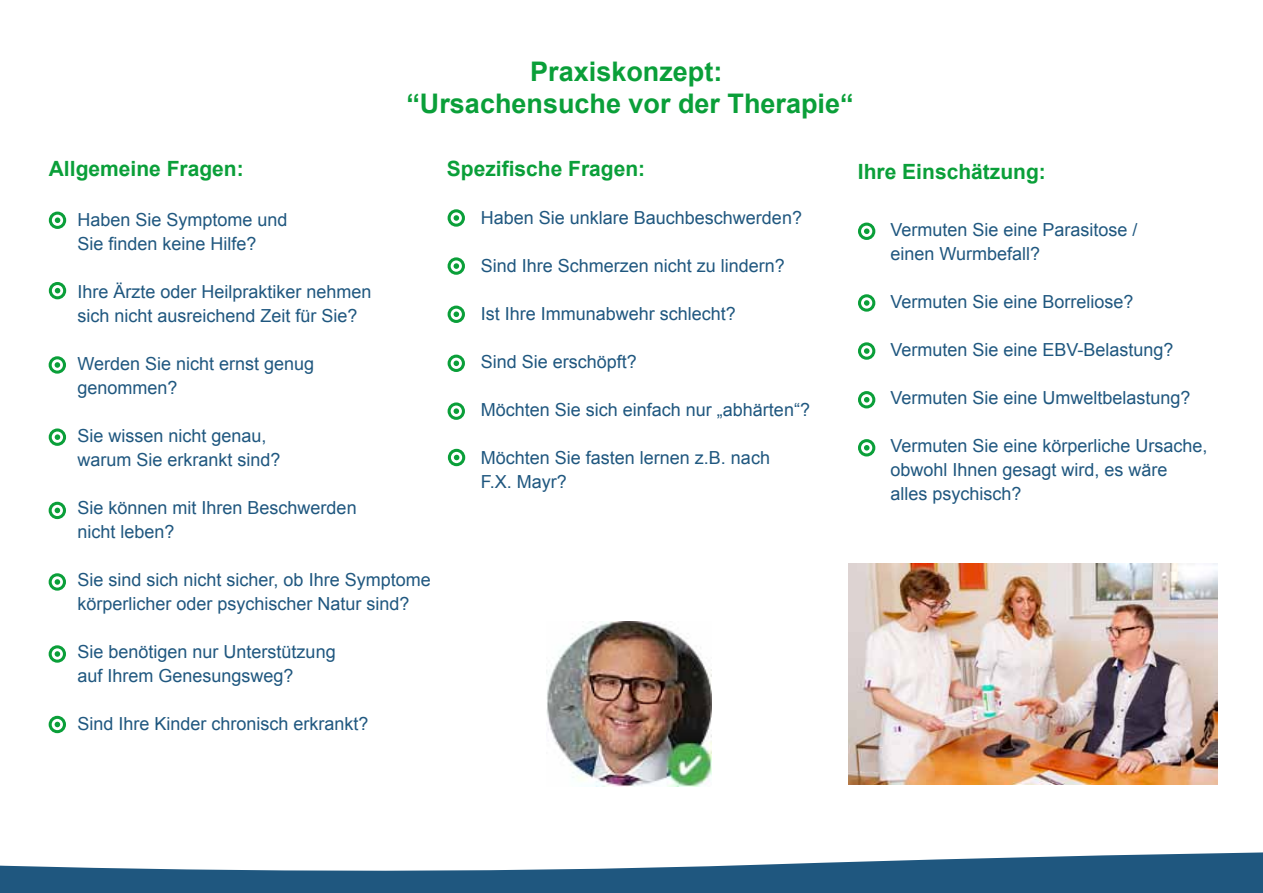
<style>
.page{position:relative;width:1263px;height:893px;background:#fff}
.page>*{position:absolute;margin:0;border:0;box-sizing:border-box;transform-origin:0 0}
.t1{font:700 27px/32.4px "Arial";color:#0a9f39;text-align:center}
.t2{font:700 21px "Arial";color:#0a9f39}
.t3{font:18px/24px "Arial";color:#1f577f}
</style>
<div class="page">
<img style="left:546px;top:621px;width:165px;height:165px">
<svg style="left:49px;top:212px;width:17px;height:17px"></svg>
<svg style="left:52px;top:215px;width:11px;height:11px"></svg>
<svg style="left:55px;top:217px;width:5px;height:6px"></svg>
<svg style="left:49px;top:282px;width:17px;height:17px"></svg>
<svg style="left:52px;top:285px;width:11px;height:11px"></svg>
<svg style="left:55px;top:288px;width:5px;height:5px"></svg>
<svg style="left:49px;top:356px;width:17px;height:18px"></svg>
<svg style="left:52px;top:359px;width:11px;height:12px"></svg>
<svg style="left:55px;top:362px;width:5px;height:6px"></svg>
<svg style="left:49px;top:428px;width:17px;height:18px"></svg>
<svg style="left:52px;top:432px;width:11px;height:11px"></svg>
<svg style="left:55px;top:434px;width:5px;height:6px"></svg>
<svg style="left:49px;top:502px;width:17px;height:17px"></svg>
<svg style="left:52px;top:505px;width:11px;height:11px"></svg>
<svg style="left:55px;top:508px;width:5px;height:5px"></svg>
<svg style="left:49px;top:573px;width:17px;height:18px"></svg>
<svg style="left:52px;top:576px;width:11px;height:12px"></svg>
<svg style="left:55px;top:579px;width:5px;height:6px"></svg>
<svg style="left:49px;top:645px;width:17px;height:18px"></svg>
<svg style="left:52px;top:648px;width:11px;height:12px"></svg>
<svg style="left:55px;top:651px;width:5px;height:6px"></svg>
<svg style="left:49px;top:716px;width:17px;height:17px"></svg>
<svg style="left:52px;top:719px;width:11px;height:11px"></svg>
<svg style="left:55px;top:722px;width:5px;height:5px"></svg>
<svg style="left:448px;top:209px;width:17px;height:18px"></svg>
<svg style="left:451px;top:212px;width:11px;height:12px"></svg>
<svg style="left:454px;top:215px;width:5px;height:6px"></svg>
<svg style="left:448px;top:257px;width:17px;height:18px"></svg>
<svg style="left:451px;top:260px;width:11px;height:12px"></svg>
<svg style="left:454px;top:263px;width:5px;height:6px"></svg>
<svg style="left:448px;top:306px;width:17px;height:17px"></svg>
<div style="left:451px;top:309px;width:11px;height:11px;background:#fff;border-radius:50%"></div>
<svg style="left:454px;top:311px;width:5px;height:6px"></svg>
<svg style="left:448px;top:355px;width:17px;height:17px"></svg>
<div style="left:451px;top:358px;width:11px;height:11px;background:#fff;border-radius:50%"></div>
<svg style="left:454px;top:360px;width:5px;height:6px"></svg>
<svg style="left:448px;top:402px;width:17px;height:18px"></svg>
<div style="left:451px;top:406px;width:11px;height:11px;background:#fff;border-radius:50%"></div>
<svg style="left:454px;top:408px;width:5px;height:6px"></svg>
<svg style="left:448px;top:449px;width:17px;height:17px"></svg>
<svg style="left:451px;top:452px;width:11px;height:11px"></svg>
<svg style="left:454px;top:455px;width:5px;height:5px"></svg>
<svg style="left:858px;top:223px;width:17px;height:17px"></svg>
<div style="left:861px;top:226px;width:11px;height:11px;background:#fff;border-radius:50%"></div>
<svg style="left:864px;top:228px;width:5px;height:6px"></svg>
<svg style="left:858px;top:294px;width:17px;height:18px"></svg>
<svg style="left:861px;top:297px;width:11px;height:12px"></svg>
<svg style="left:864px;top:300px;width:5px;height:6px"></svg>
<svg style="left:858px;top:342px;width:17px;height:18px"></svg>
<svg style="left:861px;top:345px;width:11px;height:12px"></svg>
<svg style="left:864px;top:348px;width:5px;height:6px"></svg>
<svg style="left:858px;top:391px;width:17px;height:17px"></svg>
<div style="left:861px;top:394px;width:11px;height:11px;background:#fff;border-radius:50%"></div>
<svg style="left:864px;top:397px;width:5px;height:6px"></svg>
<svg style="left:858px;top:439px;width:17px;height:17px"></svg>
<div style="left:861px;top:442px;width:11px;height:11px;background:#fff;border-radius:50%"></div>
<svg style="left:864px;top:445px;width:5px;height:6px"></svg>
<img style="left:849px;top:563px;width:368px;height:221px">
<svg style="left:0;top:852px;width:1263px;height:41px;fill:#1f577f"></svg>
<h1 class="t1" style="left:406px;top:56px;width:449px">Praxiskonzept:<br>“Ursachensuche vor der Therapie“</h1>
<p class="t2" style="left:49px;top:155px;width:196px">Allgemeine Fragen:</p>
<p class="t2" style="left:447px;top:155px;width:200px">Spezifische Fragen:</p>
<p class="t2" style="left:858px;top:157px;width:189px">Ihre Einschätzung:</p>
<p class="t3" style="left:78px;top:208px;width:212px">Haben Sie Symptome und<br>Sie finden keine Hilfe?</p>
<p class="t3" style="left:78px;top:280px;width:296px">Ihre Ärzte oder Heilpraktiker nehmen sich nicht ausreichend Zeit für Sie?</p>
<p class="t3" style="left:78px;top:352px;width:238px">Werden Sie nicht ernst genug genommen?</p>
<p class="t3" style="left:78px;top:424px;width:205px">Sie wissen nicht genau, warum Sie erkrankt sind?</p>
<p class="t3" style="left:78px;top:496px;width:281px">Sie können mit Ihren Beschwerden nicht leben?</p>
<p class="t3" style="left:78px;top:568px;width:355px">Sie sind sich nicht sicher, ob Ihre Symptome körperlicher oder psychischer Natur sind?</p>
<p class="t3" style="left:78px;top:640px;width:260px">Sie benötigen nur Unterstützung auf Ihrem Genesungsweg?</p>
<p class="t3" style="left:78px;top:712px;width:293px">Sind Ihre Kinder chronisch erkrankt?</p>
<p class="t3" style="left:481px;top:206px;width:323px">Haben Sie unklare Bauchbeschwerden?</p>
<p class="t3" style="left:481px;top:254px;width:306px">Sind Ihre Schmerzen nicht zu lindern?</p>
<p class="t3" style="left:481px;top:302px;width:257px">Ist Ihre Immunabwehr schlecht?</p>
<p class="t3" style="left:481px;top:350px;width:158px">Sind Sie erschöpft?</p>
<p class="t3" style="left:481px;top:398px;width:331px">Möchten Sie sich einfach nur „abhärten“?</p>
<p class="t3" style="left:481px;top:446px;width:291px">Möchten Sie fasten lernen z.B. nach<br>F.X. Mayr?</p>
<p class="t3" style="left:890px;top:218px;width:249px">Vermuten Sie eine Parasitose / einen Wurmbefall?</p>
<p class="t3" style="left:890px;top:290px;width:245px">Vermuten Sie eine Borreliose?</p>
<p class="t3" style="left:890px;top:338px;width:285px">Vermuten Sie eine EBV-Belastung?</p>
<p class="t3" style="left:890px;top:386px;width:302px">Vermuten Sie eine Umweltbelastung?</p>
<p class="t3" style="left:890px;top:434px;width:319px">Vermuten Sie eine körperliche Ursache, obwohl Ihnen gesagt wird, es wäre alles psychisch?</p>
</div>
